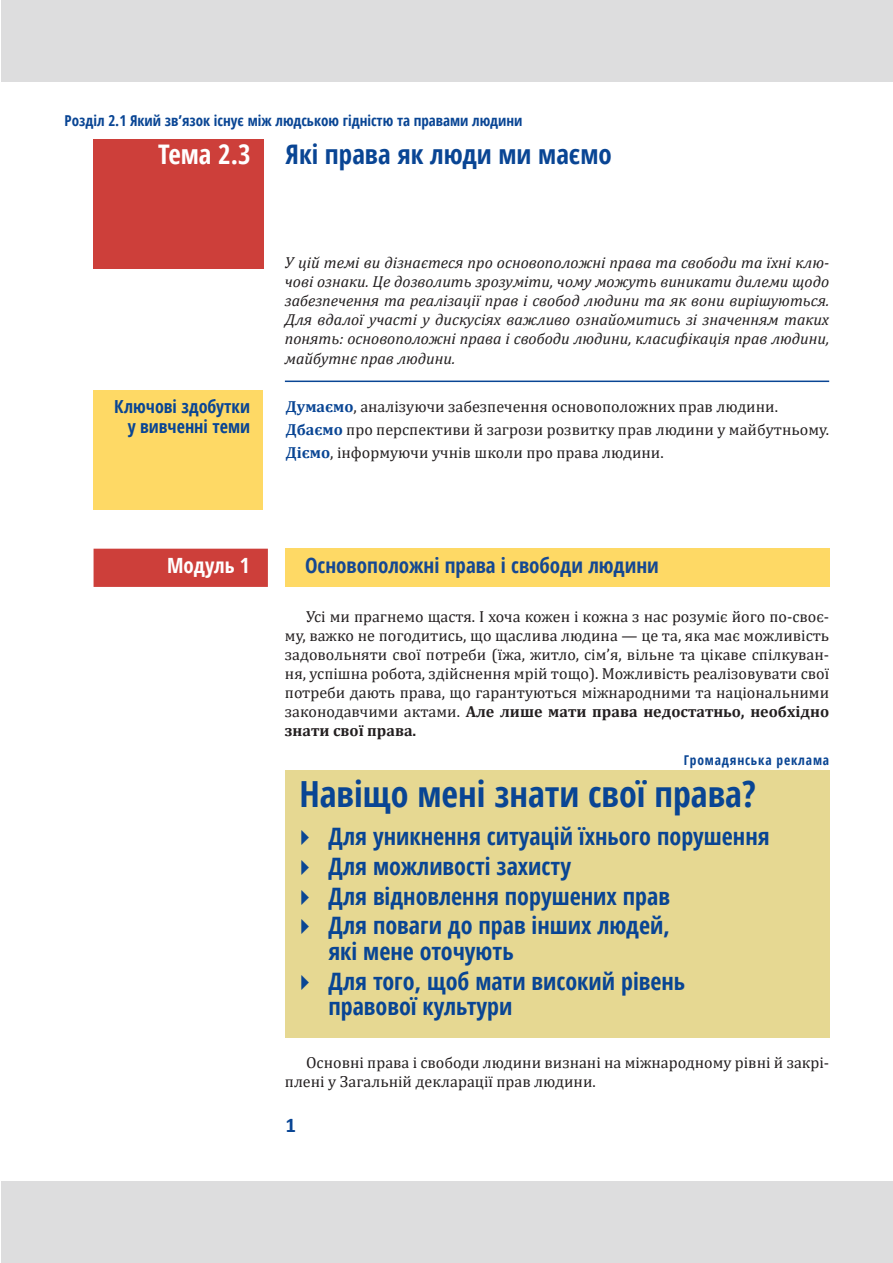
<style>
.page{position:relative;width:893px;height:1263px;background:#fff}
.page>*{position:absolute;margin:0;border:0;box-sizing:border-box;transform-origin:0 0}
.П__Л__А__К__А__Т{font:700 condensed 36px "Open Sans";color:#094594}
.ТЕМА_2_нова_цифра{font:700 condensed 27px "Open Sans";color:#094594}
.ТЕМА_2_нова_цифра-2{font:700 condensed 27px "Open Sans";color:#fff}
.t1{font:700 condensed 24px/25.5px "Open Sans";color:#094594}
.МОДУЛЬ_2{font:700 condensed 21px "Open Sans";color:#154892}
.МОДУЛЬ_2-2{font:700 condensed 21px "Open Sans";color:#fff}
.t2{font:700 21px "Calibri";color:#094594}
.Ключові_НОВІ{font:700 condensed 18px/19.5px "Open Sans";color:#094594;text-align:right}
.Body_text{font:16.05px/19px "Cambria";color:#231f20;text-align:justify}
.Вступне_НОВЕ_1{font:italic 16.05px/19px "Cambria";color:#231f20;text-align:justify}
.Досліджуємо__розуміє{font:16.05px "Cambria";color:#231f20}
.t3{font:700 condensed 15px "Open Sans";color:#094594}
.Ключові_НОВІ-2{font:700 condensed 13.5px "Open Sans";letter-spacing:.06em;color:#094594}
.s1{font-weight:700;color:#094594}
.s2{font-weight:700}
</style>
<div class="page">
<div style="left:1px;top:0;width:892px;height:82px;background:#ddddde"></div>
<div style="left:1px;top:1181px;width:892px;height:81px;background:#ddddde"></div>
<div style="left:94px;top:139px;width:170px;height:129px;background:#cd3f3a"></div>
<hr style="left:285px;top:381px;width:544px;height:1px;background:#094594">
<div style="left:285px;top:549px;width:544px;height:38px;background:#fed965"></div>
<div style="left:94px;top:549px;width:174px;height:38px;background:#cd3f3a"></div>
<div style="left:94px;top:391px;width:169px;height:119px;background:#fed965"></div>
<div style="left:285px;top:771px;width:544px;height:267px;background:#e6d892"></div>
<p class="t3" style="left:65px;top:110px;width:460px">Розділ 2.1 Який зв’язок існує між людською гідністю та правами людини</p>
<p class="ТЕМА_2_нова_цифра-2" style="left:158px;top:136px;width:94px">Тема 2.3</p>
<p class="ТЕМА_2_нова_цифра" style="left:286px;top:136px;width:328px">Які права як люди ми маємо</p>
<p class="Вступне_НОВЕ_1" style="left:285px;top:253px;width:546px">У цій темі ви дізнаєтеся про основоположні права та свободи та їхні клю&shy;чові ознаки. Це дозволить зрозуміти, чому можуть виникати дилеми щодо забезпечення та реалізації прав і свобод людини та як вони вирішуються.<br>Для вдалої участі у дискусіях важливо ознайомитись зі значенням таких понять: основоположні права і свободи людини, класифікація прав людини, майбутнє прав людини.</p>
<p class="Ключові_НОВІ" style="left:114px;top:396px;width:137px">Ключові здобутки у вивченні теми</p>
<p class="Досліджуємо__розуміє" style="left:286px;top:397px;width:494px"><span class="s1">Думаємо</span>, аналізуючи забезпечення основоположних прав людини.</p>
<p class="Досліджуємо__розуміє" style="left:286px;top:420px;width:545px"><span class="s1">Дбаємо</span> про перспективи й загрози розвитку прав людини у майбутньому.</p>
<p class="Досліджуємо__розуміє" style="left:286px;top:443px;width:379px"><span class="s1">Діємо</span>, інформуючи учнів школи про права людини.</p>
<p class="МОДУЛЬ_2-2" style="left:167px;top:551px;width:84px">Модуль 1</p>
<p class="МОДУЛЬ_2" style="left:305px;top:551px;width:355px">Основоположні права і свободи людини</p>
<p class="Body_text" style="left:285px;top:607px;width:546px;text-indent:21px">Усі ми прагнемо щастя. І хоча кожен і кожна з нас розуміє його по-своє&shy;му, важко не погодитись, що щаслива людина — це та, яка має можливість задовольняти свої потреби (їжа, житло, сім’я, вільне та цікаве спілкуван&shy;ня, успішна робота, здійснення мрій тощо). Можливість реалізовувати свої потреби дають права, що гарантуються міжнародними та національними законодавчими актами. <span class="s2">Але лише мати права недостатньо, необхідно знати свої права.</span></p>
<p class="Ключові_НОВІ-2" style="left:684px;top:750px;width:147px">Громадянська реклама</p>
<p class="П__Л__А__К__А__Т" style="left:299px;top:768px;width:458px">Навіщо мені знати свої права?</p>
<p class="t1" style="left:328px;top:823px;width:443px">Для уникнення ситуацій їхнього порушення</p>
<p class="t1" style="left:328px;top:853px;width:244px">Для можливості захисту</p>
<p class="t1" style="left:328px;top:882px;width:343px">Для відновлення порушених прав</p>
<p class="t1" style="left:328px;top:912px;width:343px">Для поваги до прав інших людей, які мене оточують</p>
<p class="t1" style="left:328px;top:967px;width:358px">Для того, щоб мати високий рівень правової культури</p>
<p class="Body_text" style="left:285px;top:1053px;width:546px;text-indent:21px">Основні права і свободи людини визнані на міжнародному рівні й закрі&shy;плені у Загальній декларації прав людини.</p>
<h3 class="t2" style="left:286px;top:1110px;width:12px">1</h3>
</div>
